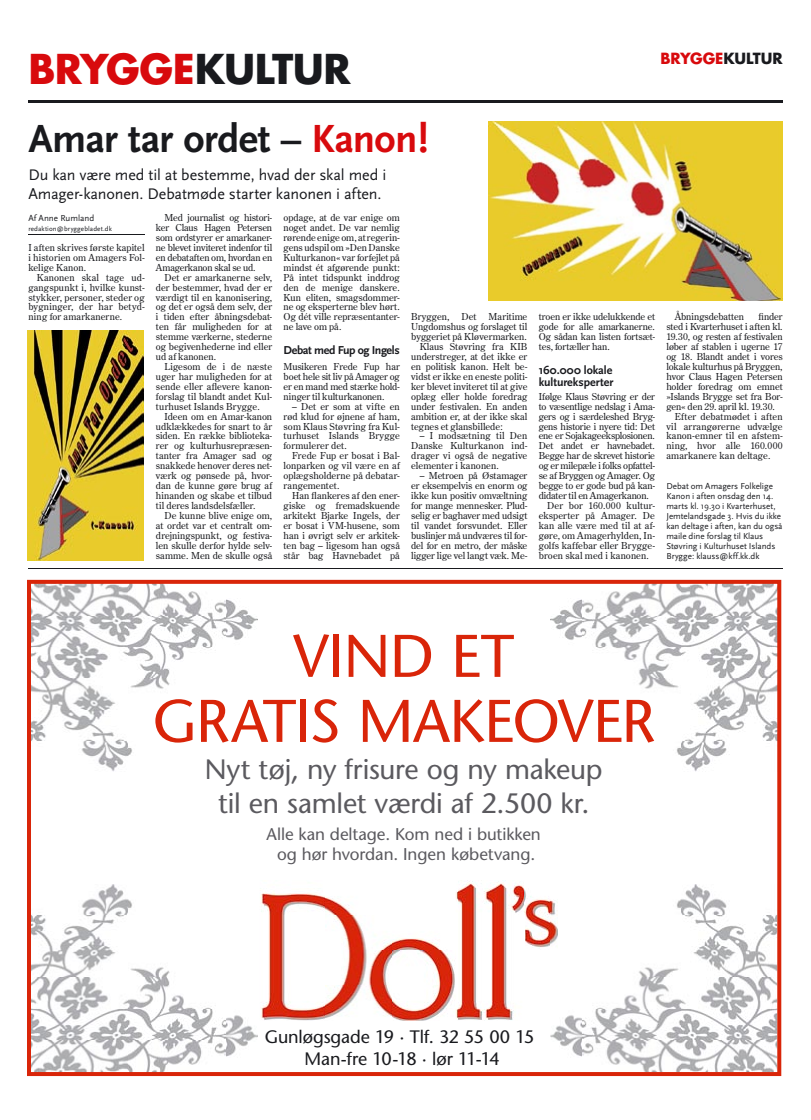
<style>
.page{position:relative;width:811px;height:1120px;background:#fff}
.page>*{position:absolute;margin:0;border:0;box-sizing:border-box;transform-origin:0 0}
.t1{font:60px/65px "Stone Sans";letter-spacing:-.01em;color:#d92509;text-align:center}
.t2{font:700 41px "Scala Sans";letter-spacing:-.015em;color:#191a1e}
.t3{font:700 40px "Futura";letter-spacing:-.015em;color:#d80a0d}
.t4{font:28px/33.6px "Stone Sans";letter-spacing:-.01em;color:#5b5a5f;text-align:center}
.t5{font:18px/21.6px "Stone Sans";letter-spacing:-.005em;color:#191a1e;text-align:center}
.t6{font:17px/20.4px "Stone Sans";letter-spacing:-.005em;color:#5b5a5f;text-align:center}
.t7{font:16px/19.2px "Scala Sans";letter-spacing:-.005em;color:#191a1e}
.t8{font:700 15px "Futura";letter-spacing:-.005em;color:#d80a0d}
.t9{font:700 12px/12px "Scala Sans";letter-spacing:-.015em;color:#191a1e}
.t10{font:700 12px "Scala Sans";letter-spacing:-.035em;color:#191a1e}
.t11{font:9.5px/9.9px "Century Old Style Std";color:#191a1e;text-align:justify}
.t12{font:9.5px "Century Old Style Std";letter-spacing:-.02em;color:#191a1e}
.t13{font:9.5px "Century Old Style Std";letter-spacing:.02em;color:#191a1e}
.t14{font:9.5px "Century Old Style Std";letter-spacing:-.025em;color:#191a1e}
.t15{font:9.5px "Century Old Style Std";letter-spacing:.025em;color:#191a1e}
.t16{font:9px/9.9px "Scala Sans";letter-spacing:-.005em;color:#191a1e}
.t17{font:7px "Scala Sans";letter-spacing:.015em;color:#191a1e}
.s1{color:#191a1e}
.s2{color:#d80a0d}
</style>
<div class="page">
<hr style="left:28px;top:100px;width:754px;height:2px;background:#191a1e">
<hr style="left:28px;top:568px;width:754px;height:1px;background:#191a1e">
<svg style="left:27px;top:580px;width:754px;height:496px"></svg>
<img style="left:260px;top:880px;width:297px;height:140px">
<img style="left:550px;top:884px;width:7px;height:136px">
<hr style="left:28px;top:234px;width:117px;height:1px;background:#191a1e">
<img style="left:489px;top:122px;width:293px;height:178px">
<img style="left:28px;top:331px;width:116px;height:230px">
<h3 class="t3" style="left:28px;top:43px;width:324px">BRYGGE<span class="s1">KULTUR</span></h3>
<h3 class="t8" style="left:660px;top:49px;width:124px">BRYGGE<span class="s1">KULTUR</span></h3>
<h2 class="t2" style="left:28px;top:117px;width:402px">Amar tar ordet – <span class="s2">Kanon!</span></h2>
<h3 class="t7" style="left:28px;top:165px;width:359px">Du kan være med til at bestemme, hvad der skal med i<br>Amager-kanonen. Debatmøde starter kanonen i aften.</h3>
<p class="t16" style="left:28px;top:213px;width:68px">Af Anne Rumland</p>
<p class="t17" style="left:28px;top:225px;width:85px">redaktion@bryggebladet.dk</p>
<p class="t11" style="left:28px;top:242px;width:118px">I aften skrives første kapitel i historien om Amagers Fol&shy;kelige Kanon.</p>
<p class="t11" style="left:28px;top:272px;width:118px;text-indent:9px">Kanonen skal tage ud&shy;gangspunkt i, hvilke kunst&shy;stykker, personer, steder og bygninger, der har betyd&shy;ning for amarkanerne.</p>
<p class="t11" style="left:156px;top:213px;width:118px;text-indent:9px">Med journalist og histori&shy;ker Claus Hagen Petersen som ordstyrer er amarkaner&shy;ne blevet inviteret indenfor til en debataften om, hvordan en Amagerkanon skal se ud.</p>
<p class="t11" style="left:156px;top:272px;width:118px;text-indent:9px">Det er amarkanerne selv, der bestemmer, hvad der er værdigt til en kanonisering, og det er også dem selv, der i tiden efter åbningsdebat&shy;ten får muligheden for at stemme værkerne, stederne og begivenhederne ind eller ud af kanonen.</p>
<p class="t11" style="left:156px;top:361px;width:118px;text-indent:9px">Ligesom de i de næste uger har muligheden for at sende eller aflevere kanon&shy;forslag til blandt andet Kul&shy;turhuset Islands Brygge.</p>
<p class="t11" style="left:156px;top:411px;width:118px;text-indent:9px">Ideen om en Amar-kanon udklækkedes for snart to år siden. En række biblioteka&shy;rer og kulturhusrepræsen&shy;tanter fra Amager sad og snakkede henover deres net&shy;værk og pønsede på, hvor&shy;dan de kunne gøre brug af hinanden og skabe et tilbud til deres landsdelsfæller.</p>
<p class="t11" style="left:156px;top:510px;width:118px;text-indent:9px">De kunne blive enige om, at ordet var et centralt om&shy;drejningspunkt, og festiva&shy;len skulle derfor hylde selv&shy;samme. Men de skulle også</p>
<p class="t11" style="left:283px;top:213px;width:118px">opdage, at de var enige om noget andet. De var nemlig rørende enige om, at regerin&shy;gens udspil om »Den Danske Kulturkanon« var forfejlet på mindst ét afgørende punkt:<br>På intet tidspunkt inddrog den de menige danskere.<br>Kun eliten, smagsdommer&shy;ne og eksperterne blev hørt.<br>Og dét ville repræsentanter&shy;ne lave om på.</p>
<p class="t10" style="left:283px;top:343px;width:118px">Debat med Fup og Ingels</p>
<p class="t11" style="left:283px;top:361px;width:118px">Musikeren Frede Fup har boet hele sit liv på Amager og er en mand med stærke hold&shy;ninger til kulturkanonen.</p>
<p class="t11" style="left:283px;top:401px;width:118px;text-indent:9px">– Det er som at vifte en rød klud for øjnene af ham, som Klaus Støvring fra Kul&shy;turhuset Islands Brygge formulerer det.</p>
<p class="t11" style="left:283px;top:451px;width:118px;text-indent:9px">Frede Fup er bosat i Bal&shy;lonparken og vil være en af oplægsholderne på debatar&shy;rangementet.</p>
<p class="t11" style="left:283px;top:490px;width:118px;text-indent:9px">Han flankeres af den ener&shy;giske og fremadskuende arkitekt Bjarke Ingels, der er bosat i VM-husene, som han i øvrigt selv er arkitek&shy;ten bag – ligesom han også står bag Havnebadet på</p>
<p class="t11" style="left:411px;top:312px;width:40px">Bryggen,</p>
<p class="t11" style="left:461px;top:312px;width:16px">Det</p>
<p class="t13" style="left:488px;top:311px;width:40px">Maritime</p>
<p class="t11" style="left:411px;top:322px;width:118px">Ungdomshus og forslaget til</p>
<p class="t11" style="left:411px;top:332px;width:117px">byggeriet på Kløvermarken.</p>
<p class="t15" style="left:420px;top:341px;width:109px">Klaus Støvring fra KIB</p>
<p class="t11" style="left:411px;top:351px;width:118px">understreger, at det ikke er</p>
<p class="t11" style="left:411px;top:361px;width:118px">en politisk kanon. Helt be-</p>
<p class="t11" style="left:411px;top:371px;width:118px">vidst er ikke en eneste politi-</p>
<p class="t11" style="left:411px;top:381px;width:118px">ker blevet inviteret til at give</p>
<p class="t11" style="left:411px;top:391px;width:118px">oplæg eller holde foredrag</p>
<p class="t11" style="left:411px;top:401px;width:118px">under festivalen. En anden</p>
<p class="t11" style="left:411px;top:411px;width:118px">ambition er, at der ikke skal</p>
<p class="t11" style="left:411px;top:421px;width:93px">tegnes et glansbillede:</p>
<p class="t11" style="left:411px;top:431px;width:118px;text-indent:9px">– I modsætning til Den Danske Kulturkanon ind&shy;drager vi også de negative elementer i kanonen.</p>
<p class="t11" style="left:411px;top:471px;width:118px;text-indent:9px">– Metroen på Østamager er eksempelvis en enorm og ikke kun positiv omvæltning for mange mennesker. Plud&shy;selig er baghaver med udsigt til vandet forsvundet. Eller buslinjer må undværes til for&shy;del for en metro, der måske ligger lige vel langt væk. Me-</p>
<p class="t11" style="left:539px;top:312px;width:118px">troen er ikke udelukkende et gode for alle amarkanerne.<br>Og sådan kan listen fortsæt&shy;tes, fortæller han.</p>
<p class="t9" style="left:539px;top:364px;width:76px">160.000 lokale kultureksperter</p>
<p class="t11" style="left:539px;top:391px;width:118px">Ifølge Klaus Støvring er der</p>
<p class="t11" style="left:539px;top:401px;width:118px">to væsentlige nedslag i Ama-</p>
<p class="t12" style="left:539px;top:410px;width:118px">gers og i særdeleshed Bryg-</p>
<p class="t14" style="left:539px;top:420px;width:118px">gens historie i nyere tid: Det</p>
<p class="t12" style="left:539px;top:430px;width:118px">ene er Sojakageeksplosionen.</p>
<p class="t14" style="left:539px;top:440px;width:118px">Det andet er havnebadet.</p>
<p class="t12" style="left:539px;top:450px;width:118px">Begge har de skrevet historie</p>
<p class="t12" style="left:539px;top:460px;width:118px">og er milepæle i folks opfattel-</p>
<p class="t12" style="left:539px;top:469px;width:118px">se af Bryggen og Amager. Og</p>
<p class="t12" style="left:539px;top:479px;width:118px">begge to er gode bud på kan-</p>
<p class="t12" style="left:539px;top:489px;width:112px">didater til en Amagerkanon.</p>
<p class="t13" style="left:547px;top:499px;width:109px">Der bor 160.000 kultur-</p>
<p class="t11" style="left:539px;top:510px;width:118px">eksperter på Amager. De</p>
<p class="t13" style="left:539px;top:519px;width:118px">kan alle være med til at af-</p>
<p class="t11" style="left:539px;top:530px;width:118px">gøre, om Amagerhylden, In-</p>
<p class="t11" style="left:539px;top:540px;width:118px">golfs kaffebar eller Brygge-</p>
<p class="t11" style="left:539px;top:550px;width:112px">broen skal med i kanonen.</p>
<p class="t11" style="left:675px;top:312px;width:71px">Åbningsdebatten</p>
<p class="t11" style="left:758px;top:312px;width:26px">finder</p>
<p class="t11" style="left:666px;top:322px;width:118px">sted i Kvarterhuset i aften kl.</p>
<p class="t11" style="left:666px;top:332px;width:118px">19.30, og resten af festivalen</p>
<p class="t11" style="left:666px;top:342px;width:118px">løber af stablen i ugerne 17</p>
<p class="t11" style="left:666px;top:351px;width:118px">og 18. Blandt andet i vores</p>
<p class="t11" style="left:666px;top:361px;width:118px">lokale kulturhus på Bryggen,</p>
<p class="t11" style="left:666px;top:371px;width:118px">hvor Claus Hagen Petersen</p>
<p class="t11" style="left:666px;top:381px;width:118px">holder foredrag om emnet</p>
<p class="t11" style="left:666px;top:391px;width:118px">»Islands Brygge set fra Bor-</p>
<p class="t11" style="left:666px;top:401px;width:110px">gen« den 29. april kl. 19.30.</p>
<p class="t11" style="left:675px;top:411px;width:109px">Efter debatmødet i aften</p>
<p class="t13" style="left:666px;top:420px;width:118px">vil arrangørerne udvælge</p>
<p class="t11" style="left:666px;top:431px;width:118px">kanon-emner til en afstem-</p>
<p class="t15" style="left:666px;top:440px;width:118px">ning, hvor alle 160.000</p>
<p class="t11" style="left:666px;top:451px;width:106px">amarkanere kan deltage.</p>
<p class="t16" style="left:666px;top:481px;width:118px">Debat om Amagers Folkelige<br>Kanon i aften onsdag den 14. marts kl. 19.30 i Kvarterhuset,<br>Jemtelandsgade 3. Hvis du ikke kan deltage i aften, kan du også maile dine forslag til Klaus<br>Støvring i Kulturhuset Islands<br>Brygge: klauss@kff.kk.dk</p>
<h1 class="t1" style="left:152px;top:623px;width:504px">VIND ET<br>GRATIS MAKEOVER</h1>
<h3 class="t4" style="left:205px;top:753px;width:399px">Nyt tøj, ny frisure og ny makeup til en samlet værdi af 2.500 kr.</h3>
<h3 class="t6" style="left:266px;top:824px;width:276px">Alle kan deltage. Kom ned i butikken og hør hvordan. Ingen købetvang.</h3>
<h3 class="t5" style="left:265px;top:1026px;width:271px">Gunløgsgade 19 · Tlf. 32 55 00 15<br>Man-fre 10-18 · lør 11-14</h3>
</div>
